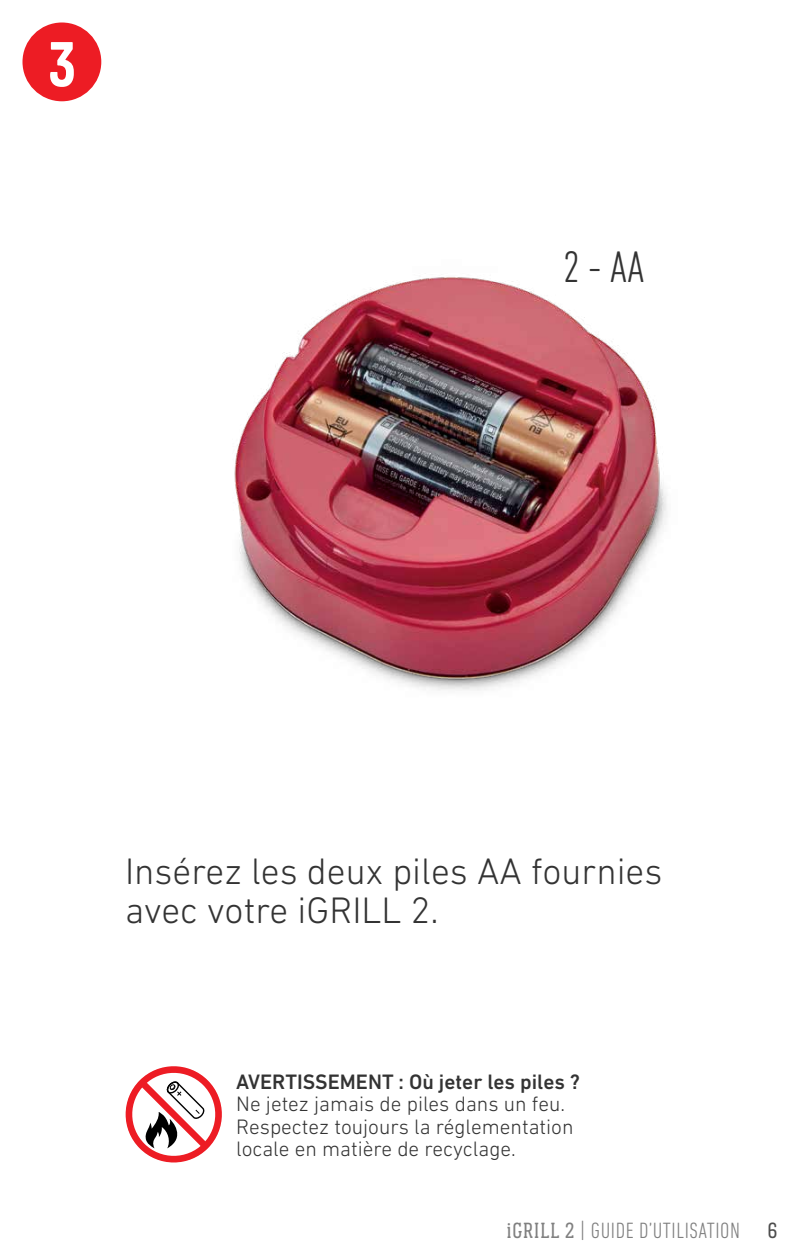
<style>
.page{position:relative;width:800px;height:1260px;background:#fff}
.page>*{position:absolute;margin:0;border:0;box-sizing:border-box;transform-origin:0 0}
.t1{font:700 65px "Weber Serif";color:#fff}
.t2{font:300 condensed 45px "DIN Next LT Pro";color:#333}
.t3{font:300 37.5px/38.8px "DIN Next LT Pro";color:#333}
.t4{font:300 condensed 22.5px "DIN Next LT Pro";letter-spacing:.025em;color:#808080}
.t5{font:300 21.25px/22.5px "DIN Next LT Pro";color:#333}
.t6{font:500 21.25px "DIN Next LT Pro";color:#333}
.s1{font-family:"Weber Serif";font-weight:400;font-stretch:normal}
.s2{font-family:"Weber Serif";font-stretch:normal}
.s3{font-family:"Weber Serif";font-weight:400;font-stretch:normal;color:#4d4d4d}
</style>
<div class="page">
<div style="left:22px;top:23px;width:79px;height:78px;background:#ed1c24;border-radius:50%"></div>
<img style="left:234px;top:277px;width:433px;height:414px">
<svg style="left:125px;top:1066px;width:97px;height:97px"></svg>
<h1 class="t1" style="left:48px;top:28px;width:29px">3</h1>
<h2 class="t2" style="left:563px;top:241px;width:83px">2 - AA</h2>
<h3 class="t3" style="left:125px;top:852px;width:539px">Insérez les deux piles AA fournies avec votre iGRILL 2.</h3>
<p class="t6" style="left:236px;top:1069px;width:345px">AVERTISSEMENT : Où jeter les piles ?</p>
<p class="t5" style="left:236px;top:1092px;width:339px">Ne jetez jamais de piles dans un feu.<br>Respectez toujours la réglementation locale en matière de recyclage.</p>
<p class="t4" style="left:507px;top:1217px;width:272px"><span class="s1">iGRILL 2</span> <span class="s2">|</span> GUIDE D’UTILISATION <span class="s3">6</span></p>
</div>
